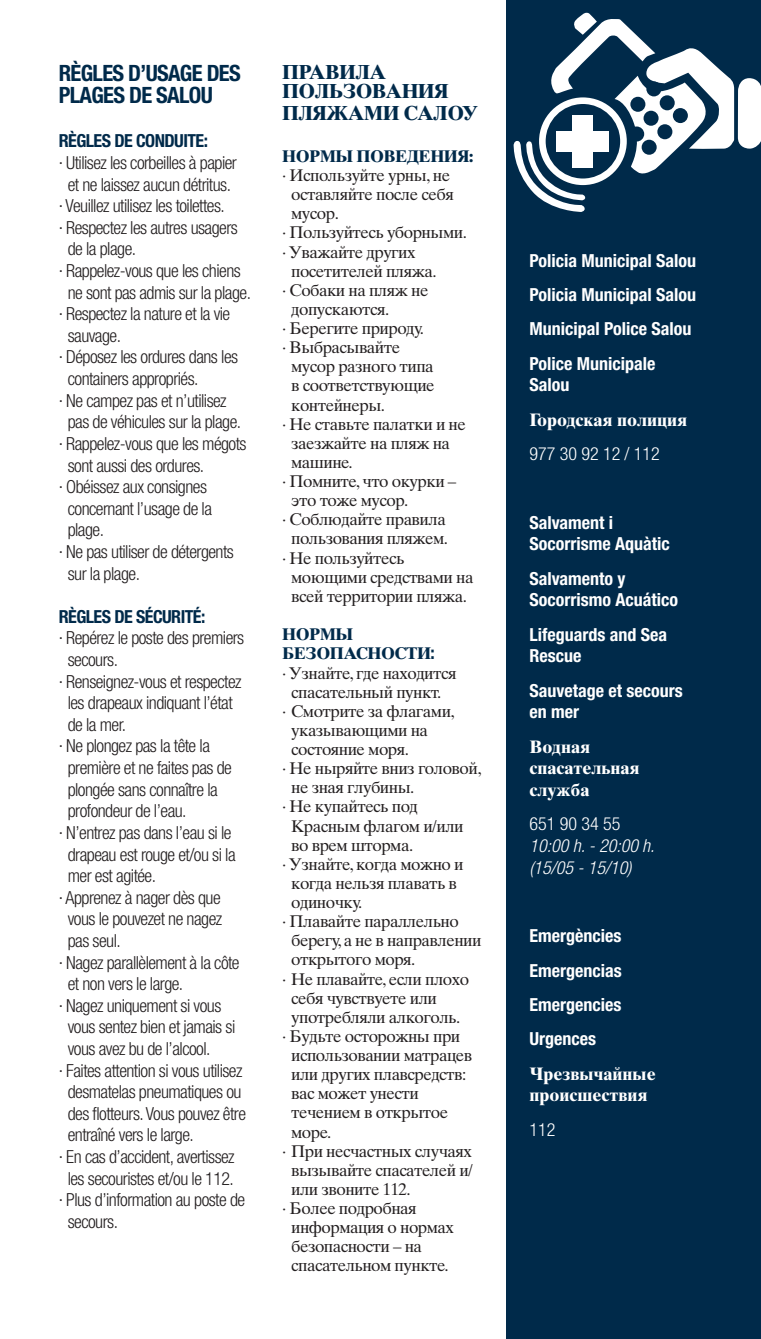
<style>
.page{position:relative;width:761px;height:1339px;background:#fff}
.page>*{position:absolute;margin:0;border:0;box-sizing:border-box;transform-origin:0 0}
.t1{font:700 condensed 22.5px/22.5px "Helvetica Neue";letter-spacing:-.03em;color:#002a4a}
.t2{font:700 20.25px/19.1px "Times Ten Cyr";letter-spacing:-.03em;color:#002a4a}
.t3{font:300 condensed 18px "Helvetica Neue";letter-spacing:-.03em;color:#231f20}
.t4{font:700 condensed 18px/34.4px "Helvetica Neue";color:#fff}
.t5{font:700 18px/21.6px "Times Ten Cyr";color:#fff}
.t6{font:700 condensed 18px "Helvetica Neue";letter-spacing:-.03em;color:#002a4a}
.t7{font:italic 300 condensed 18px/21.6px "Helvetica Neue";color:#fff}
.t8{font:300 condensed 18px "Helvetica Neue";color:#fff}
.t9{font:16.88px "Times Ten Cyr Upright";letter-spacing:-.03em;color:#231f20}
.t10{font:700 16.88px/19.1px "Times Ten Cyr";letter-spacing:-.03em;color:#002a4a}
.s1{font-family:"Helvetica Neue";font-stretch:condensed;font-size:18px}
</style>
<div class="page">
<div style="left:505px;top:0;width:255px;height:1338px;background:#002a4a"></div>
<svg style="left:513px;top:12px;width:247px;height:200px"></svg>
<p class="t1" style="left:59px;top:61px;width:183px">RÈGLES D’USAGE DES<br>PLAGES DE SALOU</p>
<p class="t6" style="left:59px;top:130px;width:151px">RÈGLES DE CONDUITE:</p>
<p class="t3" style="left:59px;top:152px;width:180px">· Utilisez les corbeilles à papier</p>
<p class="t3" style="left:68px;top:174px;width:165px">et ne laissez aucun détritus.</p>
<p class="t3" style="left:59px;top:195px;width:167px">· Veuillez utilisez les toilettes.</p>
<p class="t3" style="left:59px;top:217px;width:180px">· Respectez les autres usagers</p>
<p class="t3" style="left:68px;top:239px;width:70px">de la plage.</p>
<p class="t3" style="left:59px;top:260px;width:183px">· Rappelez-vous que les chiens</p>
<p class="t3" style="left:68px;top:282px;width:185px">ne sont pas admis sur la plage.</p>
<p class="t3" style="left:59px;top:303px;width:173px">· Respectez la nature et la vie</p>
<p class="t3" style="left:68px;top:325px;width:55px">sauvage.</p>
<p class="t3" style="left:59px;top:347px;width:181px">· Déposez les ordures dans les</p>
<p class="t3" style="left:68px;top:368px;width:132px">containers appropriés.</p>
<p class="t3" style="left:59px;top:390px;width:169px">· Ne campez pas et n’utilisez</p>
<p class="t3" style="left:68px;top:411px;width:175px">pas de véhicules sur la plage.</p>
<p class="t3" style="left:59px;top:433px;width:189px">· Rappelez-vous que les mégots</p>
<p class="t3" style="left:68px;top:455px;width:138px">sont aussi des ordures.</p>
<p class="t3" style="left:59px;top:476px;width:150px">· Obéissez aux consignes</p>
<p class="t3" style="left:68px;top:498px;width:146px">concernant l’usage de la</p>
<p class="t3" style="left:68px;top:519px;width:38px">plage.</p>
<p class="t3" style="left:59px;top:541px;width:176px">· Ne pas utiliser de détergents</p>
<p class="t3" style="left:68px;top:563px;width:74px">sur la plage.</p>
<p class="t6" style="left:59px;top:605px;width:148px">RÈGLES DE SÉCURITÉ:</p>
<p class="t3" style="left:59px;top:627px;width:187px">· Repérez le poste des premiers</p>
<p class="t3" style="left:68px;top:649px;width:52px">secours.</p>
<p class="t3" style="left:59px;top:671px;width:184px">· Renseignez-vous et respectez</p>
<p class="t3" style="left:68px;top:692px;width:166px">les drapeaux indiquant l’état</p>
<p class="t3" style="left:68px;top:714px;width:60px">de la mer.</p>
<p class="t3" style="left:59px;top:735px;width:153px">· Ne plongez pas la tête la</p>
<p class="t3" style="left:68px;top:757px;width:165px">première et ne faites pas de</p>
<p class="t3" style="left:68px;top:779px;width:151px">plongée sans connaître la</p>
<p class="t3" style="left:68px;top:800px;width:120px">profondeur de l’eau.</p>
<p class="t3" style="left:59px;top:822px;width:174px">· N’entrez pas dans l’eau si le</p>
<p class="t3" style="left:68px;top:843px;width:169px">drapeau est rouge et/ou si la</p>
<p class="t3" style="left:68px;top:865px;width:90px">mer est agitée.</p>
<p class="t3" style="left:59px;top:887px;width:163px">· Apprenez à nager dès que</p>
<p class="t3" style="left:68px;top:908px;width:156px">vous le pouvezet ne nagez</p>
<p class="t3" style="left:68px;top:930px;width:54px">pas seul.</p>
<p class="t3" style="left:59px;top:951px;width:182px">· Nagez parallèlement à la côte</p>
<p class="t3" style="left:68px;top:973px;width:117px">et non vers le large.</p>
<p class="t3" style="left:59px;top:995px;width:164px">· Nagez uniquement si vous</p>
<p class="t3" style="left:68px;top:1016px;width:169px">vous sentez bien et jamais si</p>
<p class="t3" style="left:68px;top:1038px;width:144px">vous avez bu de l’alcool.</p>
<p class="t3" style="left:59px;top:1059px;width:185px">· Faites attention si vous utilisez</p>
<p class="t3" style="left:68px;top:1081px;width:175px">desmatelas pneumatiques ou</p>
<p class="t3" style="left:68px;top:1103px;width:180px">des flotteurs. Vous pouvez être</p>
<p class="t3" style="left:68px;top:1124px;width:127px">entraîné vers le large.</p>
<p class="t3" style="left:59px;top:1146px;width:177px">· En cas d’accident, avertissez</p>
<p class="t3" style="left:68px;top:1167px;width:168px">les secouristes et/ou le 112.</p>
<p class="t3" style="left:59px;top:1189px;width:188px">· Plus d’information au poste de</p>
<p class="t3" style="left:68px;top:1211px;width:52px">secours.</p>
<p class="t2" style="left:282px;top:62px;width:168px">ПРАВИЛА<br>ПОЛЬЗОВАНИЯ</p>
<p class="t2" style="left:282px;top:104px;width:197px">ПЛЯЖАМИ САЛОУ</p>
<p class="t10" style="left:282px;top:146px;width:192px">НОРМЫ ПОВЕДЕНИЯ:</p>
<p class="t9" style="left:282px;top:165px;width:169px">· Используйте урны, не</p>
<p class="t9" style="left:291px;top:185px;width:164px">оставляйте после себя</p>
<p class="t9" style="left:291px;top:204px;width:49px">мусор.</p>
<p class="t9" style="left:282px;top:223px;width:186px">· Пользуйтесь уборными.</p>
<p class="t9" style="left:282px;top:242px;width:135px">· Уважайте других</p>
<p class="t9" style="left:291px;top:261px;width:147px">посетителей пляжа.</p>
<p class="t9" style="left:282px;top:280px;width:148px">· Собаки на пляж не</p>
<p class="t9" style="left:291px;top:299px;width:100px">допускаются.</p>
<p class="t9" style="left:282px;top:318px;width:143px">· Берегите природу.</p>
<p class="t9" style="left:282px;top:337px;width:119px">· Выбрасывайте</p>
<p class="t9" style="left:291px;top:357px;width:144px">мусор разного типа</p>
<p class="t9" style="left:291px;top:376px;width:145px">в соответствующие</p>
<p class="t9" style="left:291px;top:395px;width:95px">контейнеры.</p>
<p class="t9" style="left:282px;top:414px;width:185px">· Не ставьте палатки и не</p>
<p class="t9" style="left:291px;top:433px;width:160px">заезжайте на пляж на</p>
<p class="t9" style="left:291px;top:452px;width:63px">машине.</p>
<p class="t9" style="left:282px;top:471px;width:176px">· Помните, что окурки –</p>
<p class="t9" style="left:291px;top:490px;width:119px">это тоже мусор.</p>
<p class="t9" style="left:282px;top:510px;width:165px">· Соблюдайте правила</p>
<p class="t9" style="left:291px;top:529px;width:158px">пользования пляжем.</p>
<p class="t9" style="left:282px;top:548px;width:124px">· Не пользуйтесь</p>
<p class="t9" style="left:291px;top:567px;width:184px">моющими средствами на</p>
<p class="t9" style="left:291px;top:586px;width:177px">всей территории пляжа.</p>
<p class="t10" style="left:282px;top:624px;width:154px">НОРМЫ<br>БЕЗОПАСНОСТИ<span class="s1">:</span></p>
<p class="t9" style="left:282px;top:663px;width:176px">· Узнайте, где находится</p>
<p class="t9" style="left:291px;top:682px;width:152px">спасательный пункт.</p>
<p class="t9" style="left:282px;top:701px;width:174px">· Смотрите за флагами,</p>
<p class="t9" style="left:291px;top:720px;width:138px">указывающими на</p>
<p class="t9" style="left:291px;top:739px;width:119px">состояние моря.</p>
<p class="t9" style="left:282px;top:758px;width:201px">· Не ныряйте вниз головой,</p>
<p class="t9" style="left:291px;top:777px;width:125px">не зная глубины.</p>
<p class="t9" style="left:282px;top:796px;width:137px">· Не купайтесь под</p>
<p class="t9" style="left:291px;top:816px;width:174px">Красным флагом и/или</p>
<p class="t9" style="left:291px;top:835px;width:123px">во врем шторма.</p>
<p class="t9" style="left:282px;top:854px;width:183px">· Узнайте, когда можно и</p>
<p class="t9" style="left:291px;top:873px;width:167px">когда нельзя плавать в</p>
<p class="t9" style="left:291px;top:892px;width:72px">одиночку.</p>
<p class="t9" style="left:282px;top:911px;width:178px">· Плавайте параллельно</p>
<p class="t9" style="left:291px;top:930px;width:192px">берегу, а не в направлении</p>
<p class="t9" style="left:291px;top:949px;width:126px">открытого моря.</p>
<p class="t9" style="left:282px;top:969px;width:188px">· Не плавайте, если плохо</p>
<p class="t9" style="left:291px;top:988px;width:147px">себя чувствуете или</p>
<p class="t9" style="left:291px;top:1007px;width:170px">употребляли алкоголь.</p>
<p class="t9" style="left:282px;top:1026px;width:179px">· Будьте осторожны при</p>
<p class="t9" style="left:291px;top:1045px;width:182px">использовании матрацев</p>
<p class="t9" style="left:291px;top:1064px;width:176px">или других плавсредств:</p>
<p class="t9" style="left:291px;top:1083px;width:129px">вас может унести</p>
<p class="t9" style="left:291px;top:1102px;width:158px">течением в открытое</p>
<p class="t9" style="left:291px;top:1122px;width:42px">море.</p>
<p class="t9" style="left:282px;top:1141px;width:191px">· При несчастных случаях</p>
<p class="t9" style="left:291px;top:1160px;width:183px">вызывайте спасателей и/</p>
<p class="t9" style="left:291px;top:1179px;width:121px">или звоните 112.</p>
<p class="t9" style="left:282px;top:1198px;width:136px">· Более подробная</p>
<p class="t9" style="left:291px;top:1217px;width:164px">информация о нормах</p>
<p class="t9" style="left:291px;top:1236px;width:132px">безопасности – на</p>
<p class="t9" style="left:291px;top:1255px;width:159px">спасательном пункте.</p>
<p class="t4" style="left:529px;top:243px;width:168px">Policia Municipal Salou<br>Policia Municipal Salou<br>Municipal Police Salou<br>Police Municipale</p>
<p class="t4" style="left:529px;top:367px;width:41px">Salou</p>
<p class="t5" style="left:529px;top:408px;width:159px">Городская полиция</p>
<p class="t8" style="left:529px;top:443px;width:132px">977 30 92 12 / 112</p>
<p class="t4" style="left:529px;top:511px;width:142px;line-height:21.6px">Salvament i<br>Socorrisme Aquàtic</p>
<p class="t4" style="left:529px;top:567px;width:150px;line-height:21.6px">Salvamento y<br>Socorrismo Acuático</p>
<p class="t4" style="left:529px;top:623px;width:139px;line-height:21.6px">Lifeguards and Sea<br>Rescue</p>
<p class="t4" style="left:529px;top:679px;width:155px;line-height:21.6px">Sauvetage et secours en mer</p>
<p class="t5" style="left:529px;top:735px;width:112px">Водная спасательная служба</p>
<p class="t8" style="left:529px;top:813px;width:92px">651 90 34 55</p>
<p class="t7" style="left:529px;top:834px;width:126px">10:00 h. - 20:00 h. (15/05 - 15/10)</p>
<p class="t4" style="left:529px;top:918px;width:94px;text-align:justify">Emergències Emergencias Emergencies Urgences</p>
<p class="t5" style="left:529px;top:1062px;width:128px">Чрезвычайные происшествия</p>
<p class="t8" style="left:529px;top:1119px;width:27px">112</p>
</div>
